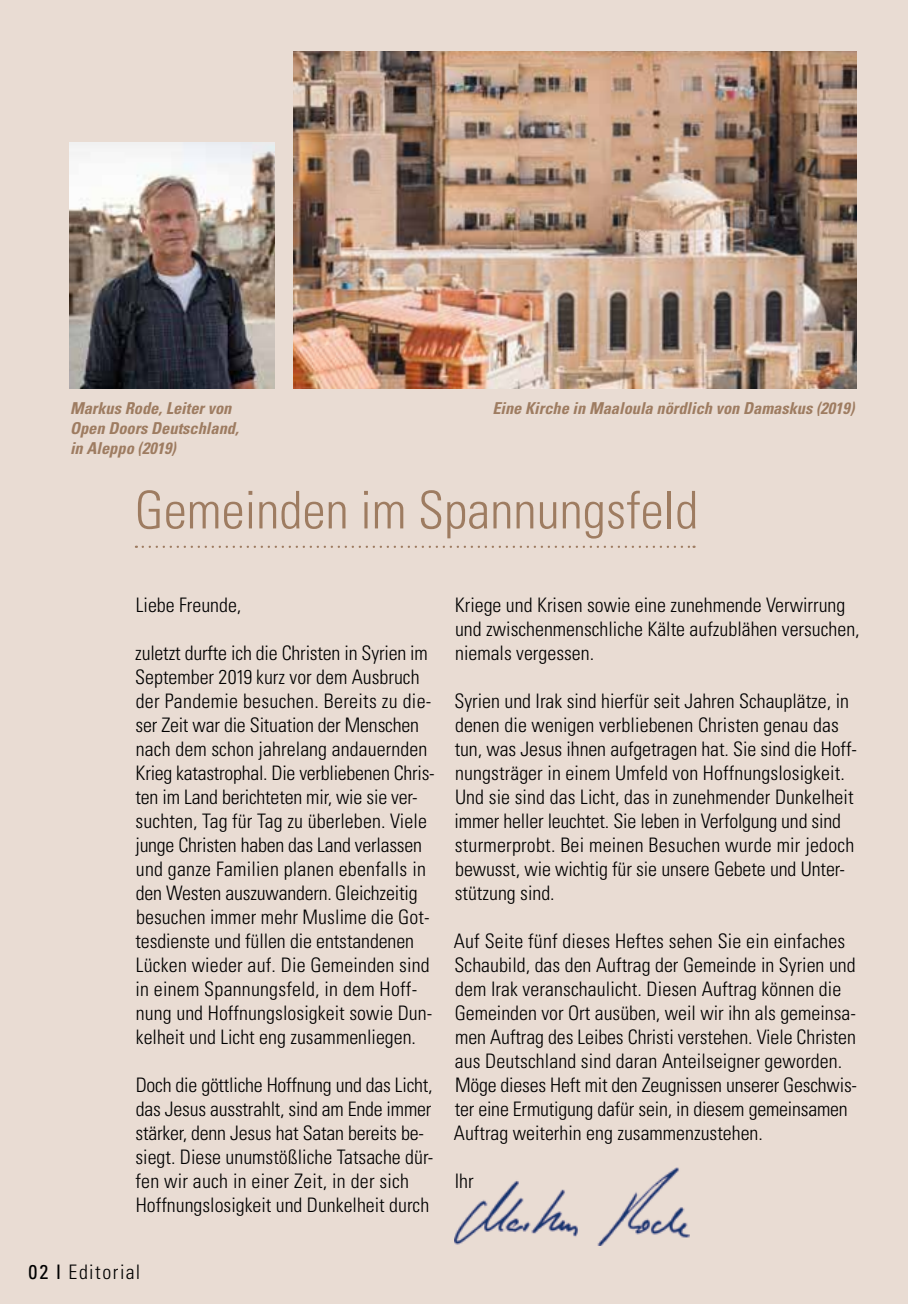
<style>
.page{position:relative;width:908px;height:1304px;background:#fff}
.page>*{position:absolute;margin:0;border:0;box-sizing:border-box;transform-origin:0 0}
.t1{font:300 condensed 52px "Univers LT Std";color:#9e7c61}
.t2{font:300 condensed 20px/24px "Univers LT Std";color:#000}
.t3{font:300 condensed 20px "Univers LT Std";letter-spacing:.075em;color:#000}
.t4{font:italic 700 condensed 16.4px/20px "Univers LT Std";color:#9e7c61}
.s1{font-weight:400}
</style>
<div class="page">
<div style="left:0;top:0;width:907px;height:1304px;background:#e9dcd3"></div>
<svg style="left:143px;top:546px;width:551px;height:2px"></svg>
<img style="left:454px;top:1168px;width:234px;height:78px">
<img style="left:70px;top:143px;width:204px;height:245px">
<img style="left:293px;top:51px;width:563px;height:337px">
<p class="t4" style="left:70px;top:399px;width:170px">Markus Rode, Leiter von<br>Open Doors Deutschland, in Aleppo (2019)</p>
<p class="t4" style="left:492px;top:399px;width:363px">Eine Kirche in Maaloula nördlich von Damaskus (2019)</p>
<h1 class="t1" style="left:135px;top:479px;width:565px">Gemeinden im Spannungsfeld</h1>
<p class="t2" style="left:136px;top:593px;width:107px">Liebe Freunde,</p>
<p class="t2" style="left:135px;top:641px;width:301px">zuletzt durfte ich die Christen in Syrien im September 2019 kurz vor dem Ausbruch der Pandemie besuchen. Bereits zu die&shy;ser Zeit war die Situation der Menschen nach dem schon jahrelang andauernden Krieg katastrophal. Die verbliebenen Chris&shy;ten im Land berichteten mir, wie sie ver&shy;suchten, Tag für Tag zu überleben. Viele junge Christen haben das Land verlassen und ganze Familien planen ebenfalls in den Westen auszuwandern. Gleichzeitig besuchen immer mehr Muslime die Got&shy;tesdienste und füllen die entstandenen Lücken wieder auf. Die Gemeinden sind in einem Spannungsfeld, in dem Hoff&shy;nung und Hoffnungslosigkeit sowie Dun&shy;kelheit und Licht eng zusammenliegen.</p>
<p class="t2" style="left:135px;top:1073px;width:299px">Doch die göttliche Hoffnung und das Licht, das Jesus ausstrahlt, sind am Ende immer stärker, denn Jesus hat Satan bereits be&shy;siegt. Diese unumstößliche Tatsache dür&shy;fen wir auch in einer Zeit, in der sich Hoffnungslosigkeit und Dunkelheit durch</p>
<p class="t3" style="left:28px;top:1260px;width:113px"><span class="s1">02 I</span> Editorial</p>
<p class="t2" style="left:454px;top:593px;width:406px">Kriege und Krisen sowie eine zunehmende Verwirrung und zwischenmenschliche Kälte aufzublähen versuchen, niemals vergessen.</p>
<p class="t2" style="left:454px;top:689px;width:404px">Syrien und Irak sind hierfür seit Jahren Schauplätze, in denen die wenigen verbliebenen Christen genau das tun, was Jesus ihnen aufgetragen hat. Sie sind die Hoff&shy;nungsträger in einem Umfeld von Hoffnungslosigkeit.<br>Und sie sind das Licht, das in zunehmender Dunkelheit immer heller leuchtet. Sie leben in Verfolgung und sind sturmerprobt. Bei meinen Besuchen wurde mir jedoch bewusst, wie wichtig für sie unsere Gebete und Unter&shy;stützung sind.</p>
<p class="t2" style="left:453px;top:929px;width:404px">Auf Seite fünf dieses Heftes sehen Sie ein einfaches Schaubild, das den Auftrag der Gemeinde in Syrien und dem Irak veranschaulicht. Diesen Auftrag können die Gemeinden vor Ort ausüben, weil wir ihn als gemeinsa&shy;men Auftrag des Leibes Christi verstehen. Viele Christen aus Deutschland sind daran Anteilseigner geworden.<br>Möge dieses Heft mit den Zeugnissen unserer Geschwis&shy;ter eine Ermutigung dafür sein, in diesem gemeinsamen Auftrag weiterhin eng zusammenzustehen.</p>
<p class="t2" style="left:454px;top:1169px;width:20px">Ihr</p>
</div>
